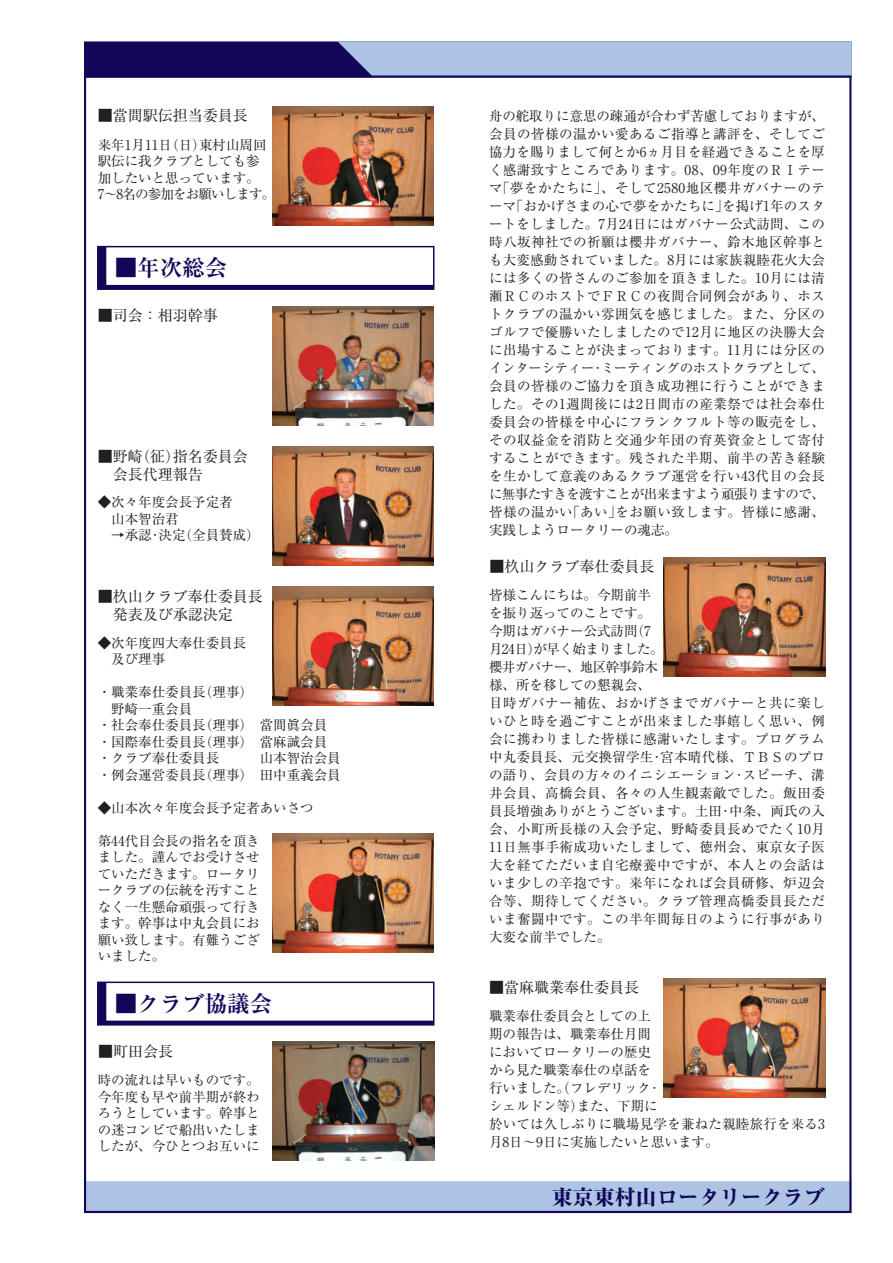
<style>
.page{position:relative;width:893px;height:1263px;background:#fff}
.page>*{position:absolute;margin:0;border:0;box-sizing:border-box;transform-origin:0 0}
.t1{font:700 22.5px "Ryumin Pro";color:#110658}
.t2{font:800 21px "Ryumin Pro";color:#110658}
.t3{font:15px/18px "Ryumin Pro";color:#231f20}
.t4{font:13.5px/18px "Ryumin Pro";color:#231f20}
.t5{font:13.5px/18px "Ryumin Pro";letter-spacing:.04em;color:#231f20}
</style>
<div class="page">
<div style="left:84px;top:41px;width:767px;height:37px;background:#110658;border:2px solid #110658"></div>
<svg style="left:335px;top:41px;width:517px;height:38px;background:#a0b2d7"></svg>
<div style="left:84px;top:1181px;width:767px;height:32px;background:#adc4e5"></div>
<img style="left:272px;top:106px;width:162px;height:119px">
<svg style="left:100px;top:249px;width:331px;height:38px"></svg>
<div style="left:97px;top:246px;width:337px;height:44px;border:2px solid #110658"></div>
<img style="left:273px;top:1042px;width:161px;height:119px">
<svg style="left:100px;top:984px;width:331px;height:38px"></svg>
<div style="left:97px;top:981px;width:337px;height:44px;border:2px solid #110658"></div>
<img style="left:272px;top:306px;width:162px;height:119px">
<img style="left:272px;top:446px;width:162px;height:120px">
<img style="left:272px;top:587px;width:162px;height:119px">
<img style="left:272px;top:833px;width:162px;height:119px">
<img style="left:664px;top:557px;width:161px;height:119px">
<img style="left:664px;top:978px;width:161px;height:119px">
<p class="t3" style="left:98px;top:106px;width:152px">■當間駅伝担当委員長</p>
<p class="t4" style="left:98px;top:135px;width:179px;line-height:16.5px">来年1月11日(日)東村山周回駅伝に我クラブとしても参加したいと思っています。<br>7～8名の参加をお願いします。</p>
<h1 class="t1" style="left:115px;top:250px;width:114px">■年次総会</h1>
<p class="t3" style="left:98px;top:306px;width:122px">■司会：相羽幹事</p>
<p class="t3" style="left:98px;top:446px;width:152px">■野崎(征)指名委員会　会長代理報告</p>
<p class="t4" style="left:98px;top:493px;width:157px;line-height:16.5px">◆次々年度会長予定者<br>　山本智治君<br>　→承認･決定(全員賛成)</p>
<p class="t4" style="left:489px;top:106px;width:337px;text-align:justify">舟の舵取りに意思の疎通が合わず苦慮しておりますが、会員の皆様の温かい愛あるご指導と講評を、そしてご協力を賜りまして何とか6ヵ月目を経過できることを厚く感謝致すところであります。08、09年度のＲＩテーマ｢夢をかたちに｣、そして2580地区櫻井ガバナーのテーマ｢おかげさまの心で夢をかたちに｣を掲げ1年のスタートをしました。7月24日にはガバナー公式訪問、この時八坂神社での祈願は櫻井ガバナー、鈴木地区幹事とも大変感動されていました。8月には家族親睦花火大会には多くの皆さんのご参加を頂きました。10月には清瀬ＲＣのホストでＦＲＣの夜間合同例会があり、ホストクラブの温かい雰囲気を感じました。また、分区のゴルフで優勝いたしましたので12月に地区の決勝大会に出場することが決まっております。11月には分区のインターシティー･ミーティングのホストクラブとして、会員の皆様のご協力を頂き成功裡に行うことができました。その1週間後には2日間市の産業祭では社会奉仕委員会の皆様を中心にフランクフルト等の販売をし、その収益金を消防と交通少年団の育英資金として寄付することができます。残された半期、前半の苦き経験を生かして意義のあるクラブ運営を行い43代目の会長に無事たすきを渡すことが出来ますよう頑張りますので、皆様の温かい｢あい｣をお願い致します。皆様に感謝、実践しようロータリーの魂志。</p>
<p class="t3" style="left:489px;top:556px;width:166px">■杦山クラブ奉仕委員長</p>
<p class="t3" style="left:98px;top:586px;width:167px">■杦山クラブ奉仕委員長　発表及び承認決定</p>
<p class="t5" style="left:489px;top:585px;width:337px">皆様こんにちは。今期前半<br>を振り返ってのことです。<br>今期はガバナー公式訪問(7<br>月24日)が早く始まりました。<br>櫻井ガバナー、地区幹事鈴木<br>様、所を移しての懇親会、<br>目時ガバナー補佐、おかげさまでガバナーと共に楽しいひと時を過ごすことが出来ました事嬉しく思い、例会に携わりました皆様に感謝いたします。プログラム中丸委員長、元交換留学生･宮本晴代様、ＴＢＳのプロの語り、会員の方々のイニシエーション･スピーチ、溝井会員、高橋会員、各々の人生観素敵でした。飯田委員長増強ありがとうございます。土田･中条、両氏の入会、小町所長様の入会予定、野崎委員長めでたく10月<br>11日無事手術成功いたしまして、徳州会、東京女子医大を経てただいま自宅療養中ですが、本人との会話はいま少しの辛抱です。来年になれば会員研修、炉辺会合等、期待してください。クラブ管理高橋委員長ただいま奮闘中です。この半年間毎日のように行事があり大変な前半でした。</p>
<p class="t4" style="left:98px;top:633px;width:150px;line-height:16.5px">◆次年度四大奉仕委員長　及び理事</p>
<p class="t4" style="left:98px;top:683px;width:245px;line-height:16.5px">・職業奉仕委員長(理事)<br>　野崎一重会員<br>・社会奉仕委員長(理事)　當間眞会員・国際奉仕委員長(理事)　當麻誠会員・クラブ奉仕委員長　　　山本智治会員・例会運営委員長(理事)　田中重義会員</p>
<p class="t4" style="left:98px;top:798px;width:218px">◆山本次々年度会長予定者あいさつ</p>
<p class="t4" style="left:98px;top:832px;width:164px;line-height:16.5px;text-align:justify">第44代目会長の指名を頂きました。謹んでお受けさせていただきます。ロータリークラブの伝統を汚すことなく一生懸命頑張って行きます。幹事は中丸会員にお願い致します。有難うございました。</p>
<h1 class="t1" style="left:115px;top:985px;width:159px">■クラブ協議会</h1>
<p class="t3" style="left:98px;top:1041px;width:76px">■町田会長</p>
<p class="t4" style="left:98px;top:1071px;width:164px;line-height:16.5px;text-align:justify">時の流れは早いものです。今年度も早や前半期が終わろうとしています。幹事との迷コンビで船出いたしましたが、今ひとつお互いに</p>
<p class="t3" style="left:489px;top:977px;width:151px">■當麻職業奉仕委員長</p>
<p class="t4" style="left:489px;top:1006px;width:337px">職業奉仕委員会としての上<br>期の報告は、職業奉仕月間<br>においてロータリーの歴史<br>から見た職業奉仕の卓話を<br>行いました｡(フレデリック･<br>シェルドン等)また、下期に<br>於いては久しぶりに職場見学を兼ねた親睦旅行を来る3月8日～9日に実施したいと思います。</p>
<h2 class="t2" style="left:552px;top:1180px;width:274px">東京東村山ロータリークラブ</h2>
</div>
